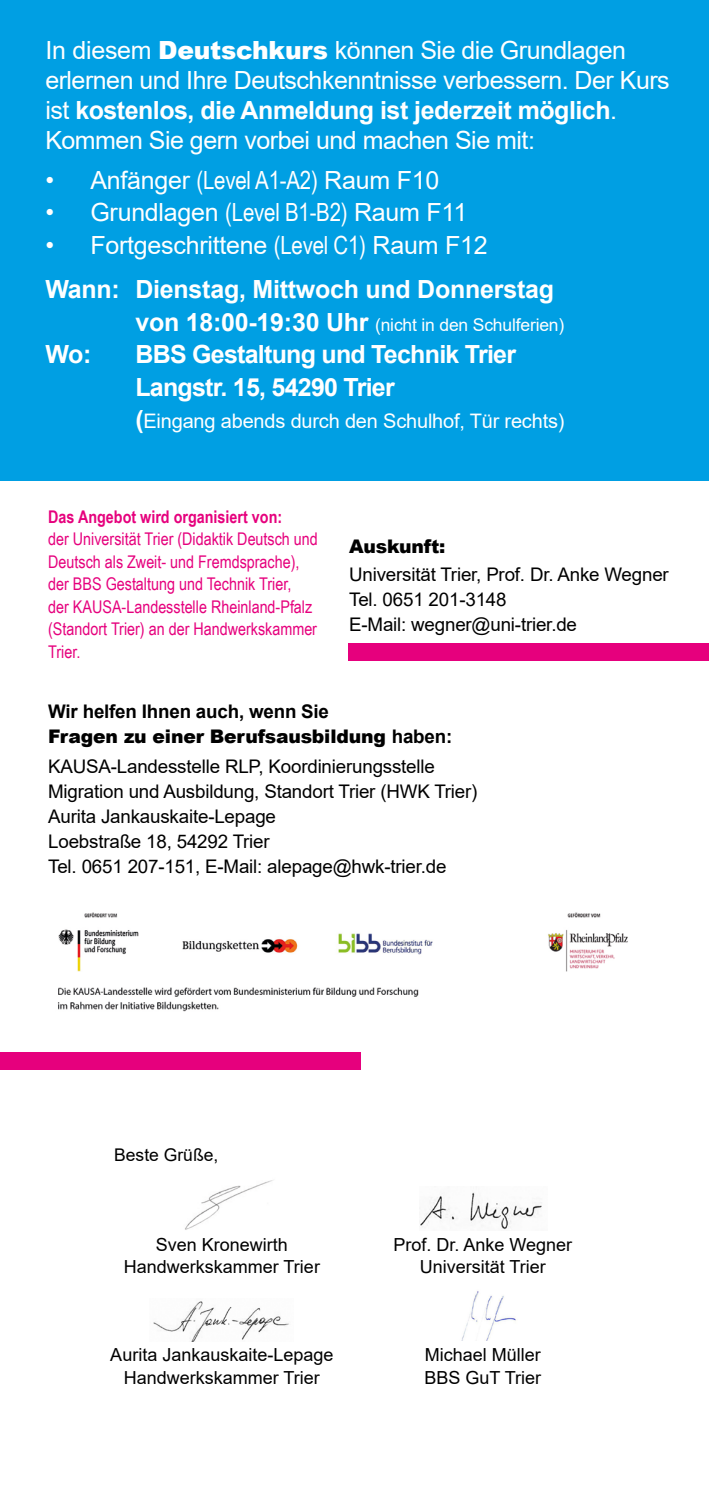
<style>
.page{position:relative;width:709px;height:1489px;background:#fff}
.page>*{position:absolute;margin:0;border:0;box-sizing:border-box;transform-origin:0 0}
.t1{font:25px/30px "Arial";letter-spacing:-.02em;color:#fff}
.t2{font:700 25px/32.5px "Arial";letter-spacing:-.03em;color:#fff}
.t3{font:700 25px "Arial";letter-spacing:-.01em;color:#fff}
.t4{font:20px "Arial";letter-spacing:-.01em;color:#fff}
.t5{font:18.75px/25px "Arial";letter-spacing:-.01em;color:#000}
.t6{font:700 18.75px/25px "Arial";letter-spacing:-.01em;color:#000}
.t7{font:900 18.75px "Arial";letter-spacing:-.01em;color:#000}
.t8{font:18px/22.5px "Arial";color:#000;text-align:center}
.t9{font:17.5px/22.5px "Arial Narrow";color:#e6007d}
.t10{font:17.5px "Arial";letter-spacing:-.01em;color:#fff}
.t11{font:700 17.5px "Arial Narrow";color:#e6007d}
.t12{font:17.5px "Arial";color:#000}
.s1{font-weight:900}
.s2{font-weight:700}
.s3{font-family:"Arial Narrow"}
.s4{font-weight:700;font-size:25px}
</style>
<div class="page">
<div style="left:0;top:0;width:709px;height:480px;background:#009fe3"></div>
<img style="left:153px;top:1301px;width:136px;height:40px">
<img style="left:420px;top:1192px;width:122px;height:38px">
<img style="left:185px;top:1180px;width:88px;height:50px">
<img style="left:462px;top:1291px;width:54px;height:49px">
<div style="left:0;top:1052px;width:360px;height:17px;background:#e6007d"></div>
<div style="left:349px;top:643px;width:360px;height:17px;background:#e6007d"></div>
<img style="left:58px;top:912px;width:570px;height:100px">
<p class="t1" style="left:45px;top:35px;width:626px">In diesem <span class="s1">Deutschkurs</span> können Sie die Grundlagen erlernen und Ihre Deutschkenntnisse verbessern. Der Kurs ist <span class="s2">kostenlos, die Anmeldung ist jederzeit möglich</span>.<br>Kommen Sie gern vorbei und machen Sie mit:</p>
<p class="t1" style="left:45px;top:165px;width:395px">• Anfänger <span class="s3">(Level A1-A2)</span> Raum F10</p>
<p class="t1" style="left:45px;top:197px;width:423px">• Grundlagen <span class="s3">(Level B1-B2)</span> Raum F11</p>
<p class="t1" style="left:45px;top:230px;width:444px">• Fortgeschrittene <span class="s3">(Level C1)</span> Raum F12</p>
<p class="t3" style="left:45px;top:272px;width:510px">Wann: Dienstag, Mittwoch und Donnerstag</p>
<p class="t10" style="left:135px;top:313px;width:430px"><span class="s4">von 18:00-19:30 Uhr</span> (nicht in den Schulferien)</p>
<p class="t2" style="left:45px;top:339px;width:48px">Wo:</p>
<p class="t2" style="left:135px;top:339px;width:382px">BBS Gestaltung und Technik Trier<br>Langstr. 15, 54290 Trier</p>
<p class="t4" style="left:135px;top:407px;width:430px"><span class="s4">(</span>Eingang abends durch den Schulhof, Tür rechts)</p>
<p class="t11" style="left:48px;top:503px;width:235px">Das Angebot wird organisiert von:</p>
<p class="t9" style="left:48px;top:527px;width:271px">der Universität Trier (Didaktik Deutsch und Deutsch als Zweit- und Fremdsprache), der BBS Gestaltung und Technik Trier,<br>der KAUSA-Landesstelle Rheinland-Pfalz (Standort Trier) an der Handwerkskammer Trier.</p>
<p class="t7" style="left:349px;top:533px;width:98px">Auskunft:</p>
<p class="t5" style="left:349px;top:561px;width:321px">Universität Trier, Prof. Dr. Anke Wegner<br>Tel. 0651 201-3148<br>E-Mail: wegner@uni-trier.de</p>
<p class="t6" style="left:48px;top:699px;width:405px">Wir helfen Ihnen auch, wenn Sie<br><span class="s1">Fragen zu einer Berufsausbildung</span> haben:</p>
<p class="t5" style="left:48px;top:753px;width:431px">KAUSA-Landesstelle RLP, Koordinierungsstelle Migration und Ausbildung, Standort Trier (HWK Trier)<br>Aurita Jankauskaite-Lepage<br>Loebstraße 18, 54292 Trier<br>Tel. 0651 207-151, E-Mail: alepage@hwk-trier.de</p>
<p class="t12" style="left:114px;top:1143px;width:106px">Beste Grüße,</p>
<p class="t8" style="left:124px;top:1232px;width:198px">Sven Kronewirth<br>Handwerkskammer Trier</p>
<p class="t8" style="left:393px;top:1232px;width:180px">Prof. Dr. Anke Wegner<br>Universität Trier</p>
<p class="t8" style="left:110px;top:1343px;width:225px">Aurita Jankauskaite-Lepage<br>Handwerkskammer Trier</p>
<p class="t8" style="left:424px;top:1343px;width:118px;text-align:left">Michael Müller<br>BBS GuT Trier</p>
</div>
